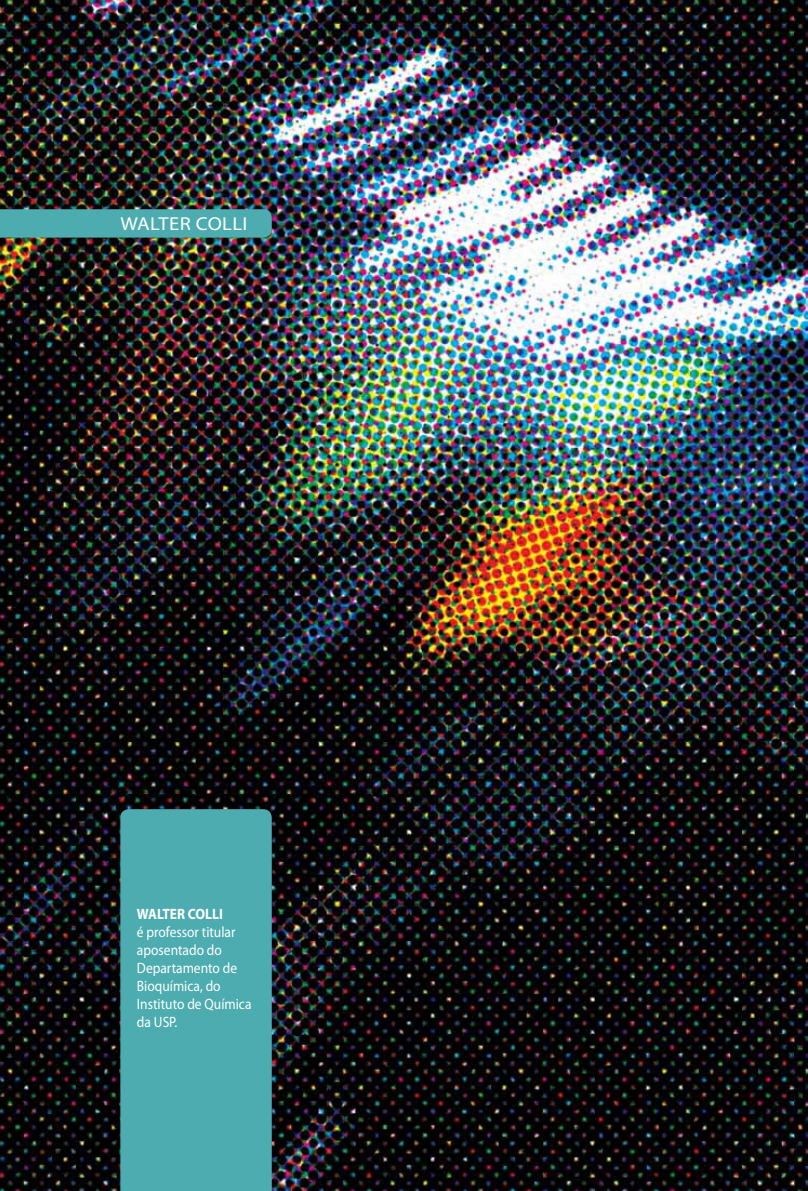
<style>
.page{position:relative;width:808px;height:1191px;background:#fff}
.page>*{position:absolute;margin:0;border:0;box-sizing:border-box;transform-origin:0 0}
.t1{font:18.75px "Myriad Pro";letter-spacing:.02em;color:#fff;scale:1.1 1}
.t2{font:15px/18px "Myriad Pro";color:#fff;scale:.9 1}
.t3{font:700 15px "Myriad Pro";color:#fff;scale:.9 1}
</style>
<div class="page">
<img style="left:0;top:0;width:807px;height:1191px">
<svg style="left:0;top:209px;width:272px;height:29px;background:#4ca8ab"></svg>
<div style="left:120px;top:809px;width:152px;height:382px;background:#4dacaf"></div>
<p class="t1" style="left:121px;top:212px;width:117px">Walter Colli</p>
<p class="t3" style="left:137px;top:904px;width:97px">WALTER COLLI</p>
<p class="t2" style="left:137px;top:922px;width:129px">é professor titular aposentado do<br>Departamento de<br>Bioquímica, do<br>I nstituto de Química da USP.</p>
</div>
